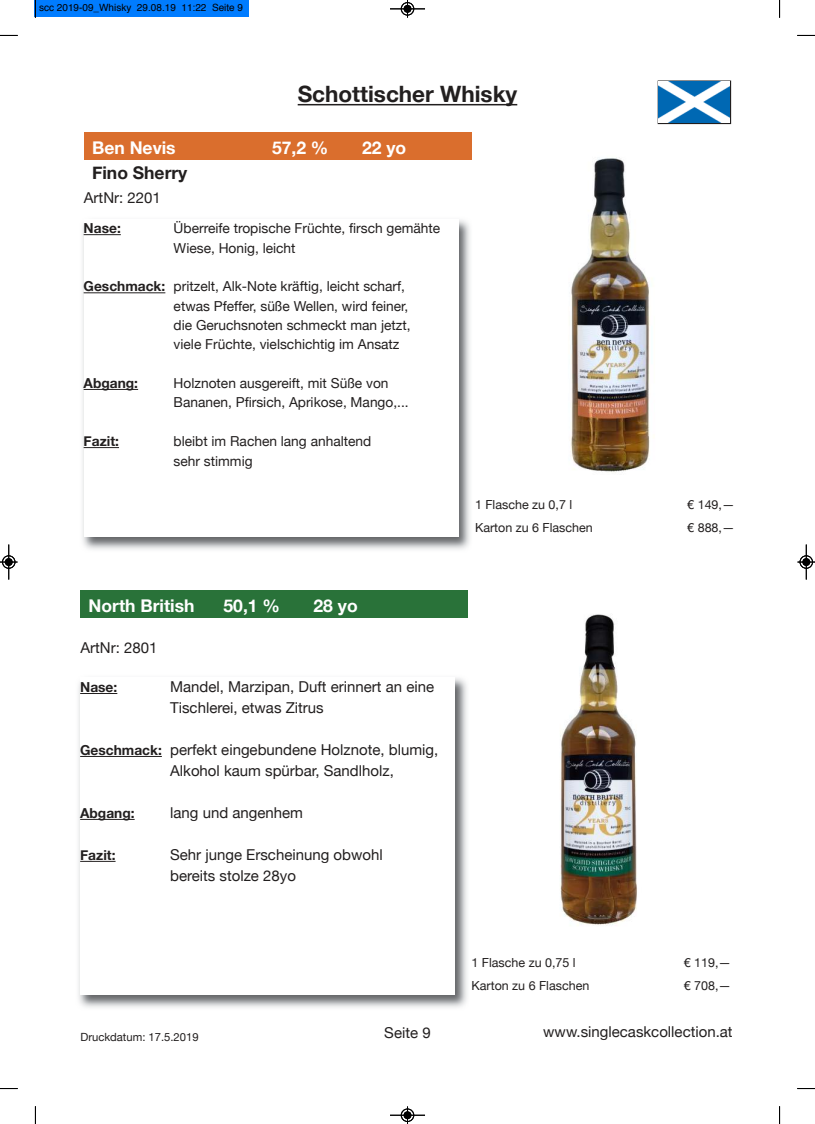
<style>
.page{position:relative;width:815px;height:1124px;background:#fff}
.page>*{position:absolute;margin:0;border:0;box-sizing:border-box;transform-origin:0 0}
.t1{font:700 22.5px "Helvetica Neue";color:#221f1f}
.t2{font:700 17.5px "Helvetica Neue";color:#fff}
.t3{font:700 17.5px "Helvetica Neue";color:#221f1f}
.t4{font:15px/21px "Helvetica Neue";color:#221f1f}
.t5{font:13.75px/19.4px "Helvetica Neue";color:#221f1f}
.t6{font:700 13.75px "Helvetica Neue";color:#221f1f}
.t7{font:12.5px "Helvetica Neue";color:#221f1f}
.t8{font:11.25px "Helvetica Neue";color:#221f1f}
.t9{font:10px "Helvetica";color:#000}
.s1{font-weight:700}
.s2{font-weight:700;font-size:13.75px}
</style>
<div class="page">
<img style="left:82px;top:220px;width:388px;height:330px">
<div style="left:84px;top:220px;width:374px;height:317px;background:#fff"></div>
<hr style="left:84px;top:234px;width:37px;height:1px;background:#221f1f">
<hr style="left:84px;top:292px;width:81px;height:1px;background:#221f1f">
<hr style="left:84px;top:389px;width:54px;height:1px;background:#221f1f">
<hr style="left:84px;top:447px;width:35px;height:1px;background:#221f1f">
<div style="left:84px;top:132px;width:387px;height:27px;background:#da6e2d"></div>
<img style="left:570px;top:158px;width:80px;height:315px">
<hr style="left:298px;top:104px;width:219px;height:1px;background:#221f1f">
<div style="left:658px;top:80px;width:73px;height:44px;border:1px solid #221f1f"></div>
<img style="left:659px;top:82px;width:71px;height:41px">
<div style="left:80px;top:590px;width:388px;height:27px;background:#297239"></div>
<img style="left:78px;top:678px;width:389px;height:330px">
<div style="left:80px;top:677px;width:375px;height:317px;background:#fff"></div>
<hr style="left:80px;top:693px;width:37px;height:1px;background:#221f1f">
<hr style="left:80px;top:755px;width:82px;height:1px;background:#221f1f">
<hr style="left:80px;top:818px;width:55px;height:1px;background:#221f1f">
<hr style="left:80px;top:860px;width:36px;height:1px;background:#221f1f">
<img style="left:560px;top:614px;width:77px;height:312px">
<div style="left:34px;top:0;width:214px;height:16px;background:#007cff"></div>
<svg style="left:35px;top:0;width:1px;height:18px"></svg>
<svg style="left:0;top:35px;width:18px;height:1px"></svg>
<svg style="left:779px;top:0;width:1px;height:18px"></svg>
<svg style="left:797px;top:35px;width:18px;height:1px"></svg>
<svg style="left:35px;top:1106px;width:1px;height:17px"></svg>
<svg style="left:0;top:1088px;width:18px;height:1px"></svg>
<svg style="left:779px;top:1106px;width:1px;height:17px"></svg>
<svg style="left:797px;top:1088px;width:18px;height:1px"></svg>
<hr style="left:390px;top:8px;width:35px;height:1px;background:#000">
<div style="left:401px;top:2px;width:13px;height:14px;border:1px solid #000;border-radius:50%"></div>
<hr style="left:390px;top:9px;width:35px;height:1px;background:#000">
<div style="left:401px;top:2px;width:13px;height:13px;border:1px solid #000;border-radius:50%"></div>
<svg style="left:404px;top:0;width:7px;height:18px"></svg>
<hr style="left:390px;top:1114px;width:35px;height:1px;background:#000">
<div style="left:401px;top:1108px;width:13px;height:13px;border:1px solid #000;border-radius:50%"></div>
<svg style="left:404px;top:1106px;width:7px;height:17px"></svg>
<hr style="left:8px;top:544px;width:1px;height:35px;background:#000">
<hr style="left:9px;top:544px;width:1px;height:35px;background:#000">
<div style="left:2px;top:555px;width:13px;height:13px;border:1px solid #000;border-radius:50%"></div>
<svg style="left:0;top:558px;width:18px;height:7px"></svg>
<hr style="left:806px;top:544px;width:1px;height:35px;background:#000">
<div style="left:800px;top:555px;width:13px;height:13px;border:1px solid #000;border-radius:50%"></div>
<svg style="left:798px;top:558px;width:17px;height:7px"></svg>
<p class="t9" style="left:39px;top:4px;width:205px">scc 2019-09_Whisky 29.08.19 11:22 Seite 9</p>
<h1 class="t1" style="left:298px;top:77px;width:221px">Schottischer Whisky</h1>
<p class="t2" style="left:92px;top:133px;width:85px">Ben Nevis</p>
<p class="t2" style="left:272px;top:133px;width:58px">57,2 %</p>
<p class="t2" style="left:362px;top:133px;width:46px">22 yo</p>
<p class="t3" style="left:92px;top:159px;width:97px">Fino Sherry</p>
<p class="t4" style="left:84px;top:188px;width:78px">ArtNr: 2201</p>
<p class="t6" style="left:84px;top:217px;width:39px">Nase:</p>
<p class="t5" style="left:174px;top:219px;width:268px">Überreife tropische Früchte, firsch gemähte<br>Wiese, Honig, leicht</p>
<p class="t5" style="left:174px;top:278px;width:238px;text-indent:-90px"><span class="s1">Geschmack:</span> pritzelt, Alk-Note kräftig, leicht scharf, etwas Pfeffer, süße Wellen, wird feiner, die Geruchsnoten schmeckt man jetzt, viele Früchte, vielschichtig im Ansatz</p>
<p class="t6" style="left:84px;top:372px;width:56px">Abgang:</p>
<p class="t5" style="left:174px;top:374px;width:237px">Holznoten ausgereift, mit Süße von<br>Bananen, Pfirsich, Aprikose, Mango,...</p>
<p class="t6" style="left:84px;top:430px;width:37px">Fazit:</p>
<p class="t5" style="left:174px;top:432px;width:199px">bleibt im Rachen lang anhaltend sehr stimmig</p>
<p class="t2" style="left:89px;top:591px;width:107px">North British</p>
<p class="t2" style="left:224px;top:591px;width:58px">50,1 %</p>
<p class="t2" style="left:314px;top:591px;width:46px">28 yo</p>
<p class="t4" style="left:80px;top:638px;width:78px">ArtNr: 2801</p>
<p class="t6" style="left:80px;top:676px;width:39px">Nase:</p>
<p class="t4" style="left:170px;top:677px;width:265px">Mandel, Marzipan, Duft erinnert an eine<br>Tischlerei, etwas Zitrus</p>
<p class="t4" style="left:170px;top:740px;width:270px;text-indent:-90px"><span class="s2">Geschmack:</span> perfekt eingebundene Holznote, blumig,<br>Alkohol kaum spürbar, Sandlholz,</p>
<p class="t6" style="left:80px;top:802px;width:56px">Abgang:</p>
<p class="t4" style="left:170px;top:803px;width:134px">lang und angenhem</p>
<p class="t6" style="left:80px;top:844px;width:37px">Fazit:</p>
<p class="t4" style="left:170px;top:844px;width:214px">Sehr junge Erscheinung obwohl bereits stolze 28yo</p>
<p class="t7" style="left:475px;top:495px;width:99px">1 Flasche zu 0,7 l</p>
<p class="t7" style="left:687px;top:495px;width:49px">€ 149,—</p>
<p class="t7" style="left:475px;top:518px;width:119px">Karton zu 6 Flaschen</p>
<p class="t7" style="left:687px;top:518px;width:49px">€ 888,—</p>
<p class="t7" style="left:472px;top:953px;width:106px">1 Flasche zu 0,75 l</p>
<p class="t7" style="left:684px;top:953px;width:49px">€ 119,—</p>
<p class="t7" style="left:472px;top:976px;width:119px">Karton zu 6 Flaschen</p>
<p class="t7" style="left:684px;top:976px;width:49px">€ 708,—</p>
<p class="t8" style="left:80px;top:1028px;width:120px">Druckdatum: 17.5.2019</p>
<p class="t4" style="left:384px;top:1022px;width:48px">Seite 9</p>
<p class="t4" style="left:543px;top:1021px;width:191px">www.singlecaskcollection.at</p>
</div>
